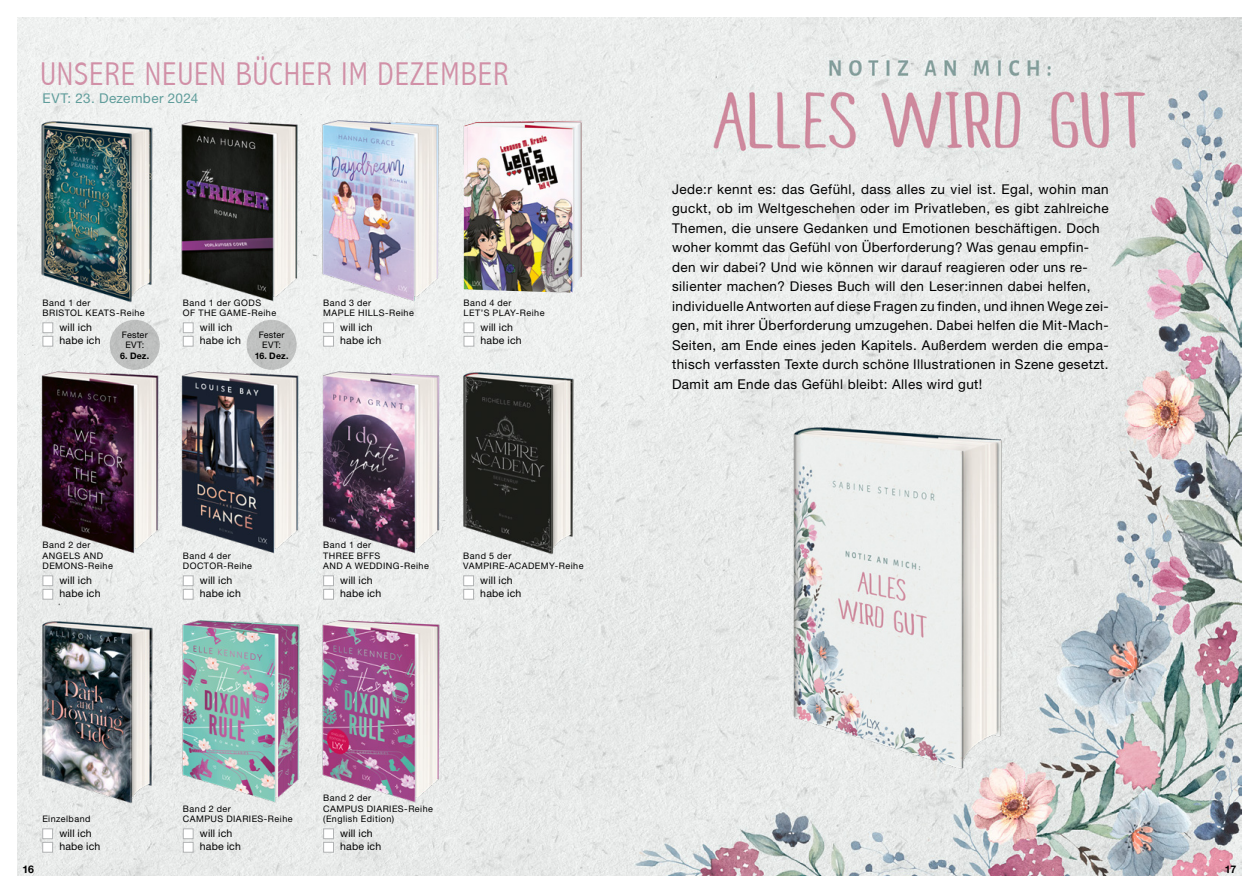
<style>
.page{position:relative;width:1259px;height:893px;background:#fff}
.page>*{position:absolute;margin:0;border:0;box-sizing:border-box;transform-origin:0 0}
.t1{font:300 condensed 33px "Abadi";letter-spacing:.03em;color:#d190a7}
.t2{font:13.5px/19.5px "Helvetica Neue LT Pro";letter-spacing:.03em;color:#000}
.t3{font:13.5px "Helvetica Neue LT Pro";letter-spacing:.03em;color:#609d9b}
.t4{font:10.5px/13.5px "Helvetica Neue LT Pro";letter-spacing:.02em;color:#000}
.t5{font:700 10.5px "Helvetica Neue";color:#000}
.t6{font:9px/10.5px "Helvetica Neue LT Pro";letter-spacing:.05em;color:#000}
.t7{font:9px/10.5px "Helvetica Neue LT Pro";letter-spacing:.025em;color:#000;text-align:center}
.t8{font:700 9px "Helvetica Neue LT Pro";letter-spacing:.015em;color:#000}
</style>
<div class="page">
<img style="left:17px;top:17px;width:1225px;height:859px">
<div style="left:323px;top:575px;width:11px;height:11px;background:#fff;border:1px solid #b1b3b4"></div>
<div style="left:323px;top:589px;width:11px;height:11px;background:#fff;border:1px solid #b1b3b4"></div>
<div style="left:323px;top:828px;width:11px;height:11px;background:#fff;border:1px solid #b1b3b4"></div>
<div style="left:323px;top:842px;width:11px;height:11px;background:#fff;border:1px solid #b1b3b4"></div>
<div style="left:183px;top:575px;width:10px;height:11px;background:#fff;border:1px solid #b1b3b4"></div>
<div style="left:183px;top:589px;width:10px;height:11px;background:#fff;border:1px solid #b1b3b4"></div>
<div style="left:183px;top:828px;width:10px;height:11px;background:#fff;border:1px solid #b1b3b4"></div>
<div style="left:183px;top:842px;width:10px;height:11px;background:#fff;border:1px solid #b1b3b4"></div>
<div style="left:43px;top:575px;width:10px;height:11px;background:#fff;border:1px solid #b1b3b4"></div>
<div style="left:43px;top:589px;width:10px;height:11px;background:#fff;border:1px solid #b1b3b4"></div>
<div style="left:323px;top:322px;width:11px;height:11px;background:#fff;border:1px solid #b1b3b4"></div>
<div style="left:323px;top:336px;width:11px;height:11px;background:#fff;border:1px solid #b1b3b4"></div>
<div style="left:183px;top:322px;width:10px;height:11px;background:#fff;border:1px solid #b1b3b4"></div>
<div style="left:183px;top:336px;width:10px;height:11px;background:#fff;border:1px solid #b1b3b4"></div>
<img style="left:463px;top:121px;width:119px;height:172px">
<div style="left:463px;top:322px;width:11px;height:11px;background:#fff;border:1px solid #b1b3b4"></div>
<div style="left:463px;top:336px;width:11px;height:11px;background:#fff;border:1px solid #b1b3b4"></div>
<div style="left:43px;top:322px;width:10px;height:11px;background:#fff;border:1px solid #b1b3b4"></div>
<div style="left:43px;top:336px;width:10px;height:11px;background:#fff;border:1px solid #b1b3b4"></div>
<div style="left:463px;top:575px;width:11px;height:11px;background:#fff;border:1px solid #b1b3b4"></div>
<div style="left:463px;top:589px;width:11px;height:11px;background:#fff;border:1px solid #b1b3b4"></div>
<div style="left:42px;top:828px;width:11px;height:11px;background:#fff;border:1px solid #b1b3b4"></div>
<div style="left:42px;top:842px;width:11px;height:11px;background:#fff;border:1px solid #b1b3b4"></div>
<div style="left:110px;top:320px;width:50px;height:50px;background:#bec0bf;border-radius:50%"></div>
<div style="left:247px;top:320px;width:50px;height:50px;background:#bfc0c0;border-radius:50%"></div>
<img style="left:173px;top:615px;width:136px;height:189px">
<img style="left:314px;top:615px;width:135px;height:189px">
<img style="left:17px;top:366px;width:130px;height:189px">
<img style="left:147px;top:366px;width:140px;height:189px">
<img style="left:287px;top:366px;width:188px;height:189px">
<img style="left:173px;top:116px;width:134px;height:186px">
<img style="left:314px;top:116px;width:133px;height:186px">
<img style="left:17px;top:119px;width:173px;height:184px">
<img style="left:427px;top:370px;width:185px;height:184px">
<img style="left:17px;top:619px;width:174px;height:184px">
<img style="left:726px;top:422px;width:348px;height:348px">
<h1 class="t1" style="left:40px;top:55px;width:469px">UNSERE NEUEN BÜCHER IM DEZEMBER</h1>
<p class="t3" style="left:43px;top:90px;width:157px">EVT: 23. Dezember 2024</p>
<p class="t6" style="left:43px;top:297px;width:104px">Band 1 der<br>BRISTOL KEATS-Reihe</p>
<p class="t4" style="left:60px;top:320px;width:43px">will ich habe ich</p>
<p class="t7" style="left:122px;top:329px;width:27px">Fester<br>EVT:</p>
<p class="t8" style="left:120px;top:350px;width:31px">6. Dez.</p>
<p class="t6" style="left:183px;top:297px;width:95px">Band 1 der GODS<br>OF THE GAME-Reihe</p>
<p class="t4" style="left:200px;top:320px;width:43px">will ich habe ich</p>
<p class="t7" style="left:259px;top:329px;width:27px">Fester<br>EVT:</p>
<p class="t8" style="left:255px;top:350px;width:35px">16. Dez.</p>
<p class="t6" style="left:323px;top:297px;width:92px">Band 3 der<br>MAPLE HILLS-Reihe</p>
<p class="t4" style="left:340px;top:320px;width:43px">will ich habe ich</p>
<p class="t6" style="left:463px;top:297px;width:82px">Band 4 der<br>LET’S PLAY-Reihe</p>
<p class="t4" style="left:480px;top:320px;width:43px">will ich habe ich</p>
<p class="t6" style="left:43px;top:539px;width:72px">Band 2 der<br>ANGELS AND<br>DEMONS-Reihe</p>
<p class="t4" style="left:60px;top:573px;width:43px">will ich habe ich</p>
<p class="t6" style="left:183px;top:550px;width:71px">Band 4 der<br>DOCTOR-Reihe</p>
<p class="t4" style="left:200px;top:573px;width:43px">will ich habe ich</p>
<p class="t6" style="left:323px;top:539px;width:107px">Band 1 der<br>THREE BFFS<br>AND A WEDDING-Reihe</p>
<p class="t4" style="left:340px;top:573px;width:43px">will ich habe ich</p>
<p class="t6" style="left:463px;top:550px;width:122px">Band 5 der<br>VAMPIRE-ACADEMY-Reihe</p>
<p class="t4" style="left:480px;top:573px;width:43px">will ich habe ich</p>
<p class="t6" style="left:42px;top:813px;width:50px">Einzelband</p>
<p class="t4" style="left:59px;top:826px;width:43px">will ich habe ich</p>
<p class="t6" style="left:183px;top:803px;width:111px">Band 2 der<br>CAMPUS DIARIES-Reihe</p>
<p class="t4" style="left:200px;top:826px;width:43px">will ich habe ich</p>
<p class="t6" style="left:323px;top:792px;width:111px">Band 2 der<br>CAMPUS DIARIES-Reihe (English Edition)</p>
<p class="t4" style="left:340px;top:826px;width:43px">will ich habe ich</p>
<p class="t2" style="left:672px;top:179px;width:438px">Jede:r kennt es: das Gefühl, dass alles zu viel ist. Egal, wohin man guckt, ob im Weltgeschehen oder im Privatleben, es gibt zahlreiche Themen, die unsere Gedanken und Emotionen beschäftigen. Doch woher kommt das Gefühl von Überforderung? Was genau empfin&shy;den wir dabei? Und wie können wir darauf reagieren oder uns re&shy;silienter machen? Dieses Buch will den Leser:innen dabei helfen, individuelle Antworten auf diese Fragen zu finden, und ihnen Wege zei&shy;gen, mit ihrer Überforderung umzugehen. Dabei helfen die Mit-Mach-Seiten, am Ende eines jeden Kapitels. Außerdem werden die empa&shy;thisch verfassten Texte durch schöne Illustrationen in Szene gesetzt.<br>Damit am Ende das Gefühl bleibt: Alles wird gut!</p>
<p class="t5" style="left:22px;top:861px;width:13px">16</p>
<p class="t5" style="left:1225px;top:861px;width:13px">17</p>
</div>
